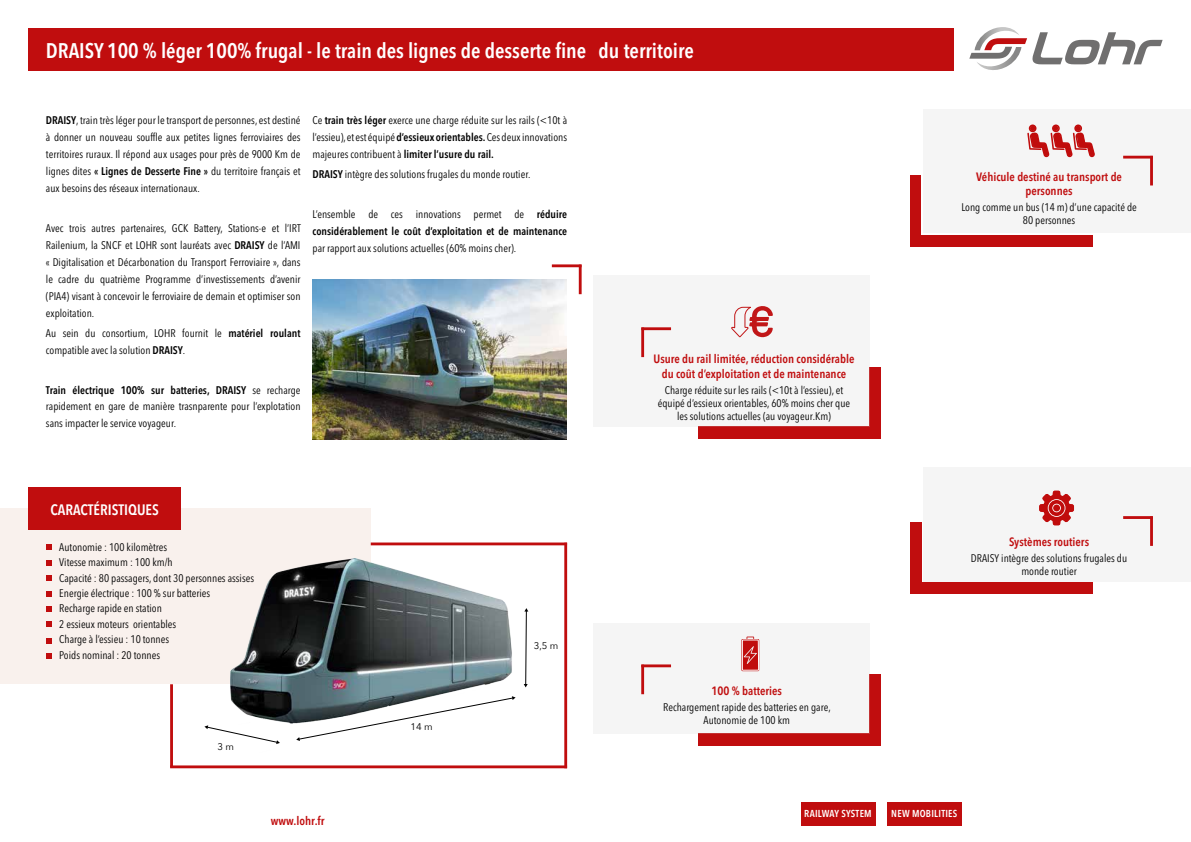
<style>
.page{position:relative;width:1191px;height:842px;background:#fff}
.page>*{position:absolute;margin:0;border:0;box-sizing:border-box;transform-origin:0 0}
.t1{font:600 condensed 21px "Avenir Next LT Pro";color:#fff}
.t2{font:600 condensed 15px "Avenir Next LT Pro";color:#fff}
.t3{font:600 condensed 12px/14.9px "Avenir Next LT Pro";color:#c00d0e;text-align:center}
.t4{font:condensed 11px/17px "Avenir Next LT Pro";color:#000;text-align:justify}
.t5{font:600 condensed 11px/17px "Avenir Next LT Pro";color:#000}
.t6{font:600 condensed 10px "Avenir Next LT Pro";letter-spacing:.025em;color:#fff}
.t7{font:9.7px "Avenir Next";color:#000}
.s1{font-weight:600}
.s2{font-weight:400}
</style>
<div class="page">
<div style="left:0;top:508px;width:371px;height:176px;background:#f9f1ed"></div>
<div style="left:28px;top:28px;width:926px;height:43px;background:#c00d0e"></div>
<svg style="left:969px;top:27px;width:193px;height:43px"></svg>
<div style="left:28px;top:487px;width:153px;height:43px;background:#c00d0e"></div>
<svg style="left:204px;top:725px;width:26px;height:8px"></svg>
<img style="left:230px;top:558px;width:298px;height:186px">
<div style="left:887px;top:802px;width:74px;height:23px;background:#c00d0e"></div>
<div style="left:801px;top:802px;width:74px;height:23px;background:#c00d0e"></div>
<hr style="left:371px;top:542px;width:196px;height:3px;background:#c00d0e">
<hr style="left:564px;top:543px;width:3px;height:225px;background:#c00d0e">
<hr style="left:170px;top:765px;width:397px;height:3px;background:#c00d0e">
<div style="left:698px;top:367px;width:182px;height:71px;background:#c00d0e"></div>
<hr style="left:170px;top:684px;width:3px;height:83px;background:#c00d0e">
<div style="left:910px;top:175px;width:182px;height:71px;background:#c00d0e"></div>
<hr style="left:552px;top:264px;width:29px;height:3px;background:#c00d0e">
<hr style="left:579px;top:265px;width:2px;height:29px;background:#c00d0e">
<img style="left:312px;top:279px;width:255px;height:160px">
<div style="left:922px;top:109px;width:269px;height:124px;background:#f5f5f5"></div>
<svg style="left:1027px;top:124px;width:68px;height:33px"></svg>
<div style="left:593px;top:276px;width:276px;height:151px;background:#f5f5f5"></div>
<div style="left:698px;top:674px;width:182px;height:71px;background:#c00d0e"></div>
<div style="left:593px;top:623px;width:276px;height:111px;background:#f5f5f5"></div>
<svg style="left:741px;top:637px;width:18px;height:34px"></svg>
<hr style="left:641px;top:664px;width:30px;height:3px;background:#c00d0e">
<hr style="left:641px;top:665px;width:3px;height:29px;background:#c00d0e">
<div style="left:910px;top:523px;width:183px;height:71px;background:#c00d0e"></div>
<div style="left:922px;top:468px;width:269px;height:114px;background:#f5f5f5"></div>
<svg style="left:1039px;top:491px;width:34px;height:34px"></svg>
<hr style="left:1123px;top:516px;width:29px;height:3px;background:#c00d0e">
<hr style="left:1150px;top:516px;width:3px;height:30px;background:#c00d0e">
<hr style="left:641px;top:327px;width:30px;height:3px;background:#c00d0e">
<hr style="left:641px;top:327px;width:3px;height:30px;background:#c00d0e">
<hr style="left:1123px;top:156px;width:29px;height:3px;background:#c00d0e">
<hr style="left:1150px;top:156px;width:3px;height:29px;background:#c00d0e">
<svg style="left:731px;top:306px;width:42px;height:32px"></svg>
<svg style="left:46px;top:544px;width:6px;height:6px"></svg>
<svg style="left:46px;top:575px;width:6px;height:5px"></svg>
<svg style="left:46px;top:560px;width:6px;height:6px"></svg>
<svg style="left:46px;top:591px;width:6px;height:6px"></svg>
<svg style="left:46px;top:606px;width:6px;height:6px"></svg>
<svg style="left:46px;top:621px;width:6px;height:6px"></svg>
<svg style="left:46px;top:638px;width:6px;height:5px"></svg>
<svg style="left:46px;top:653px;width:6px;height:5px"></svg>
<h1 class="t1" style="left:46px;top:38px;width:649px">DRAISY 100 % léger 100% frugal - le train des lignes de desserte fine du territoire</h1>
<p class="t4" style="left:46px;top:112px;width:256px"><span class="s1">DRAISY</span>, train très léger pour le transport de personnes, est destiné à donner un nouveau souffle aux petites lignes ferroviaires des territoires ruraux. Il répond aux usages pour près de 9000 Km de lignes dites <span class="s1">« Lignes de Desserte Fine »</span> du territoire français et aux besoins des réseaux internationaux.</p>
<p class="t4" style="left:46px;top:220px;width:256px">Avec trois autres partenaires, GCK Battery, Stations-e et l’IRT Railenium, la SNCF et LOHR sont lauréats avec <span class="s1">DRAISY</span> de l’AMI « Digitalisation et Décarbonation du Transport Ferroviaire », dans le cadre du quatrième Programme d’investissements d’avenir (PIA4) visant à concevoir le ferroviaire de demain et optimiser son exploitation.</p>
<p class="t4" style="left:46px;top:324px;width:256px">Au sein du consortium, LOHR fournit le <span class="s1">matériel roulant </span>compatible avec la solution <span class="s1">DRAISY</span>.</p>
<p class="t4" style="left:46px;top:381px;width:256px"><span class="s1">Train électrique 100% sur batteries, DRAISY</span> se recharge rapidement en gare de manière trasnparente pour l’explotation sans impacter le service voyageur.</p>
<p class="t4" style="left:312px;top:112px;width:256px">Ce <span class="s1">train très léger</span> exerce une charge réduite sur les rails (&lt;10t à l’essieu), et est équipé <span class="s1">d’essieux orientables.</span> Ces deux innovations majeures contribuent à <span class="s1">limiter l’usure du rail.</span></p>
<p class="t4" style="left:312px;top:166px;width:219px"><span class="s1">DRAISY</span> intègre des solutions frugales du monde routier.</p>
<p class="t5" style="left:312px;top:205px;width:256px"><span class="s2">L’ensemble de ces innovations permet de</span> réduire considérablement le coût d’exploitation et de maintenance</p>
<p class="t4" style="left:312px;top:239px;width:205px">par rapport aux solutions actuelles (60% moins cher).</p>
<h2 class="t2" style="left:51px;top:500px;width:110px">CARACTÉRISTIQUES</h2>
<p class="t4" style="left:59px;top:539px;width:196px;line-height:15.4px;text-align:left">Autonomie : 100 kilomètres<br>Vitesse maximum : 100 km/h<br>Capacité : 80 passagers, dont 30 personnes assises<br>Energie électrique : 100 % sur batteries<br>Recharge rapide en station<br>2 essieux moteurs orientables<br>Charge à l’essieu : 10 tonnes<br>Poids nominal : 20 tonnes</p>
<p class="t7" style="left:217px;top:739px;width:18px">3 m</p>
<p class="t7" style="left:410px;top:719px;width:24px">14 m</p>
<p class="t7" style="left:534px;top:637px;width:26px">3,5 m</p>
<p class="t3" style="left:653px;top:351px;width:202px">Usure du rail limitée, réduction considérable du coût d’exploitation et de maintenance</p>
<p class="t4" style="left:658px;top:383px;width:194px;line-height:13.2px;text-align:center">Charge réduite sur les rails (&lt;10t à l’essieu), et équipé d’essieux orientables, 60% moins cher que les solutions actuelles (au voyageur.Km)</p>
<p class="t3" style="left:711px;top:683px;width:72px">100 % batteries</p>
<p class="t4" style="left:663px;top:700px;width:169px;line-height:13.2px;text-align:center">Rechargement rapide des batteries en gare,<br>Autonomie de 100 km</p>
<p class="t3" style="left:976px;top:169px;width:147px;line-height:14.4px">Véhicule destiné au transport de personnes</p>
<p class="t4" style="left:961px;top:200px;width:177px;line-height:13.2px;text-align:center">Long comme un bus (14 m) d’une capacité de<br>80 personnes</p>
<p class="t3" style="left:1009px;top:534px;width:82px">Systèmes routiers</p>
<p class="t4" style="left:971px;top:551px;width:158px;line-height:13.2px;text-align:center">DRAISY intègre des solutions frugales du monde routier</p>
<p class="t3" style="left:271px;top:813px;width:55px">www.lohr.fr</p>
<p class="t6" style="left:804px;top:808px;width:69px">RAILWAY SYSTEM</p>
<p class="t6" style="left:891px;top:808px;width:68px">NEW MOBILITIES</p>
</div>
